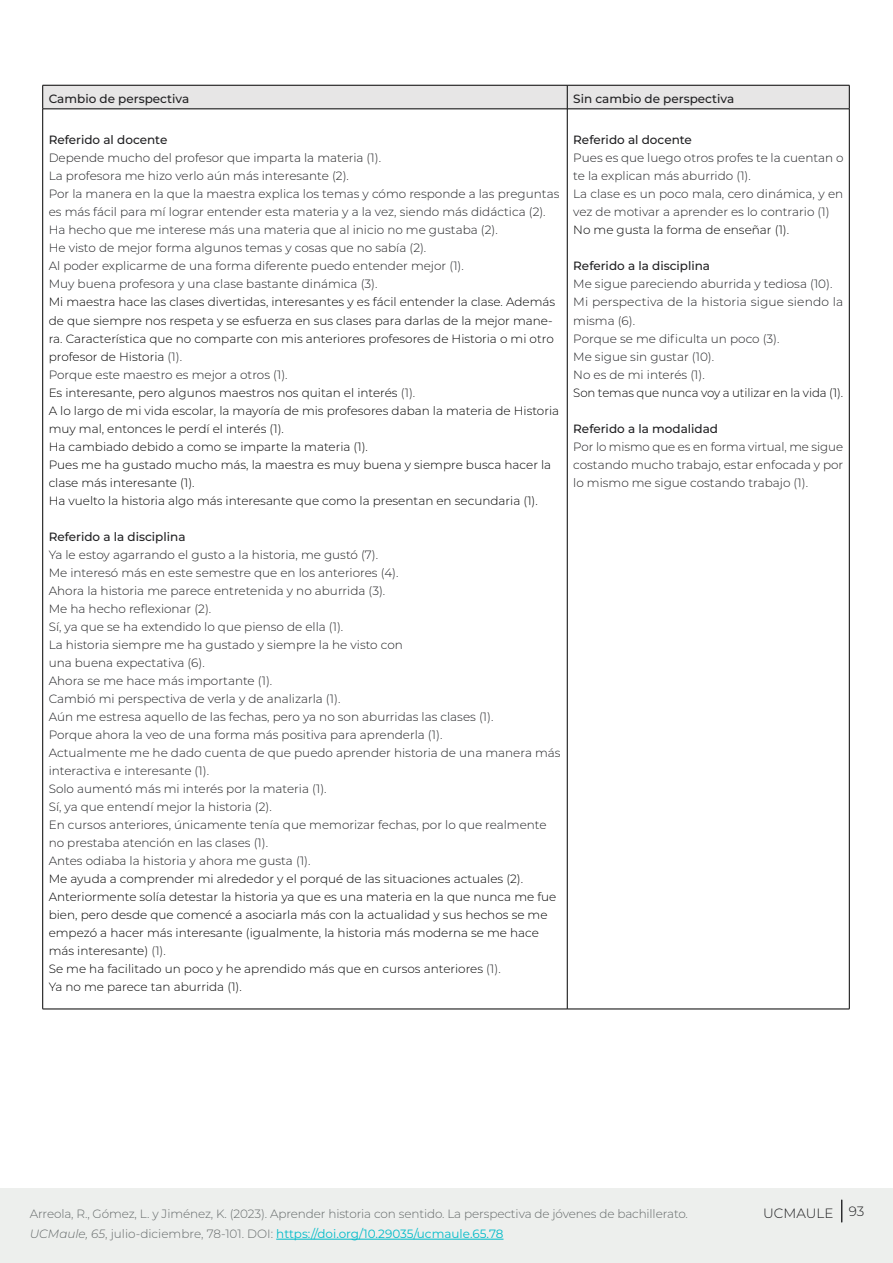
<style>
.page{position:relative;width:893px;height:1263px;background:#fff}
.page>*{position:absolute;margin:0;border:0;box-sizing:border-box;transform-origin:0 0}
.t1{font:300 13.5px "Montserrat";color:#202022}
.Texto_tabla{font:300 12px/18px "Montserrat";color:#202124}
.Texto_tabla-2{font:300 12px/18px "Montserrat";color:#000}
.Texto_tabla-3{font:300 12px/18px "Montserrat";color:#202022}
.Texto_tabla-4{font:500 12px "Montserrat";color:#202022}
.t2{font:300 12px "Montserrat";letter-spacing:-.01em;color:#646969}
.t3{font:12px "Montserrat";color:#00bbc9}
.s1{color:#202022}
.s2{font-weight:300;font-style:italic;color:#646969}
.s3{font-weight:300;color:#646969}
</style>
<div class="page">
<div style="left:0;top:1188px;width:893px;height:75px;background:#edefed"></div>
<svg style="left:841px;top:1200px;width:1px;height:22px"></svg>
<hr style="left:276px;top:1239px;width:227px;height:1px;background:#00bbc9">
<svg style="left:42px;top:85px;width:808px;height:24px;background:#d8d7d7"></svg>
<hr style="left:43px;top:109px;width:524px;height:1px;background:#000">
<hr style="left:42px;top:109px;width:1px;height:900px;background:#000">
<hr style="left:567px;top:109px;width:282px;height:1px;background:#000">
<hr style="left:567px;top:109px;width:1px;height:900px;background:#000">
<hr style="left:849px;top:109px;width:1px;height:900px;background:#000">
<hr style="left:43px;top:1009px;width:524px;height:1px;background:#000">
<hr style="left:567px;top:1009px;width:282px;height:1px;background:#000">
<p class="Texto_tabla-4" style="left:49px;top:90px;width:142px">Cambio de perspectiva</p>
<p class="Texto_tabla-4" style="left:573px;top:90px;width:162px">Sin cambio de perspectiva</p>
<p class="Texto_tabla-4" style="left:49px;top:132px;width:120px">Referido al docente</p>
<p class="Texto_tabla-3" style="left:49px;top:149px;width:334px">Depende mucho del profesor que imparta la materia (1).</p>
<p class="Texto_tabla" style="left:49px;top:167px;width:302px">La profesora me hizo verlo aún más interesante (2).</p>
<p class="Texto_tabla" style="left:49px;top:185px;width:512px">Por la manera en la que la maestra explica los temas y cómo responde a las preguntas es más fácil para mí lograr entender esta materia y a la vez, siendo más didáctica (2).</p>
<p class="Texto_tabla" style="left:49px;top:221px;width:450px">Ha hecho que me interese más una materia que al inicio no me gustaba (2).</p>
<p class="Texto_tabla" style="left:49px;top:239px;width:379px">He visto de mejor forma algunos temas y cosas que no sabía (2).</p>
<p class="Texto_tabla" style="left:49px;top:257px;width:417px">Al poder explicarme de una forma diferente puedo entender mejor (1).</p>
<p class="Texto_tabla" style="left:49px;top:275px;width:330px">Muy buena profesora y una clase bastante dinámica (3).</p>
<p class="Texto_tabla-2" style="left:49px;top:293px;width:508px">Mi maestra hace las clases divertidas, interesantes y es fácil entender la clase. Además de que siempre nos respeta y se esfuerza en sus clases para darlas de la mejor mane&shy;ra. Característica que no comparte con mis anteriores profesores de Historia o mi otro profesor de Historia <span class="s1">(1).</span></p>
<p class="Texto_tabla" style="left:49px;top:365px;width:240px">Porque este maestro es mejor a otros (1).</p>
<p class="Texto_tabla-2" style="left:49px;top:383px;width:368px">Es interesante, pero algunos maestros nos quitan el interés <span class="s1">(1).</span></p>
<p class="Texto_tabla-2" style="left:49px;top:401px;width:512px">A lo largo de mi vida escolar, la mayoría de mis profesores daban la materia de Historia muy mal, entonces le perdí el interés (1).</p>
<p class="Texto_tabla-2" style="left:49px;top:437px;width:321px">Ha cambiado debido a como se imparte la materia (1).</p>
<p class="Texto_tabla-2" style="left:49px;top:455px;width:504px">Pues me ha gustado mucho más, la maestra es muy buena y siempre busca hacer la clase más interesante (1).</p>
<p class="Texto_tabla-2" style="left:49px;top:491px;width:491px">Ha vuelto la historia algo más interesante que como la presentan en secundaria (1).</p>
<p class="Texto_tabla-4" style="left:49px;top:528px;width:138px">Referido a la disciplina</p>
<p class="Texto_tabla-3" style="left:49px;top:545px;width:331px">Ya le estoy agarrando el gusto a la historia, me gustó (7).</p>
<p class="Texto_tabla-3" style="left:49px;top:563px;width:351px">Me interesó más en este semestre que en los anteriores (4).</p>
<p class="Texto_tabla-3" style="left:49px;top:581px;width:338px">Ahora la historia me parece entretenida y no aburrida (3).</p>
<p class="Texto_tabla-3" style="left:49px;top:599px;width:164px">Me ha hecho reflexionar (2).</p>
<p class="Texto_tabla-3" style="left:49px;top:617px;width:296px">Sí, ya que se ha extendido lo que pienso de ella (1).</p>
<p class="Texto_tabla-3" style="left:49px;top:635px;width:356px">La historia siempre me ha gustado y siempre la he visto con una buena expectativa (6).</p>
<p class="Texto_tabla" style="left:49px;top:671px;width:225px">Ahora se me hace más importante (1).</p>
<p class="Texto_tabla" style="left:49px;top:689px;width:293px">Cambió mi perspectiva de verla y de analizarla (1).</p>
<p class="Texto_tabla" style="left:49px;top:707px;width:446px">Aún me estresa aquello de las fechas, pero ya no son aburridas las clases (1).</p>
<p class="Texto_tabla" style="left:49px;top:725px;width:395px">Porque ahora la veo de una forma más positiva para aprenderla (1).</p>
<p class="Texto_tabla" style="left:49px;top:743px;width:513px">Actualmente me he dado cuenta de que puedo aprender historia de una manera más interactiva e interesante (1).</p>
<p class="Texto_tabla" style="left:49px;top:779px;width:279px">Solo aumentó más mi interés por la materia (1).</p>
<p class="Texto_tabla" style="left:49px;top:797px;width:225px"><span class="s1">Sí, ya</span> que entendí mejor la historia (2).</p>
<p class="Texto_tabla" style="left:49px;top:815px;width:499px">En cursos anteriores, únicamente tenía que memorizar fechas, por lo que realmente no prestaba atención en las clases (1).</p>
<p class="Texto_tabla" style="left:49px;top:851px;width:263px">Antes odiaba la historia y ahora me gusta (1).</p>
<p class="Texto_tabla-2" style="left:49px;top:869px;width:476px">Me ayuda a comprender mi alrededor y el porqué de las situaciones actuales (2).</p>
<p class="Texto_tabla-2" style="left:49px;top:887px;width:509px">Anteriormente solía detestar la historia ya que es una materia en la que nunca me fue bien, pero desde que comencé a asociarla más con la actualidad y sus hechos se me empezó a hacer más interesante (igualmente, la historia más moderna se me hace más interesante) <span class="s1">(1).</span></p>
<p class="Texto_tabla-2" style="left:49px;top:959px;width:453px">Se me ha facilitado un poco y he aprendido más que en cursos anteriores <span class="s1">(1).</span></p>
<p class="Texto_tabla-2" style="left:49px;top:977px;width:195px">Ya no me parece tan aburrida (1).</p>
<p class="Texto_tabla-4" style="left:573px;top:132px;width:120px">Referido al docente</p>
<p class="Texto_tabla" style="left:573px;top:149px;width:272px">Pues es que luego otros profes te la cuentan o te la explican más aburrido (1).</p>
<p class="Texto_tabla" style="left:573px;top:185px;width:272px">La clase es un poco mala, cero dinámica, y en vez de motivar a aprender es lo contrario (1)</p>
<p class="Texto_tabla-2" style="left:573px;top:221px;width:217px">No me gusta la forma de enseñar (1).</p>
<p class="Texto_tabla-4" style="left:573px;top:258px;width:138px">Referido a la disciplina</p>
<p class="Texto_tabla" style="left:573px;top:275px;width:261px">Me sigue pareciendo aburrida y tediosa (10).</p>
<p class="Texto_tabla" style="left:573px;top:293px;width:272px">Mi perspectiva de la historia sigue siendo la misma (6).</p>
<p class="Texto_tabla" style="left:573px;top:329px;width:208px">Porque se me dificulta un poco (3).</p>
<p class="Texto_tabla" style="left:573px;top:347px;width:142px">Me sigue sin gustar (10).</p>
<p class="Texto_tabla" style="left:573px;top:365px;width:133px">No es de mi interés (1).</p>
<p class="Texto_tabla-2" style="left:573px;top:383px;width:271px">Son temas que nunca voy a utilizar en la vida (1).</p>
<p class="Texto_tabla-4" style="left:573px;top:420px;width:146px">Referido a la modalidad</p>
<p class="Texto_tabla-3" style="left:573px;top:437px;width:272px;text-align:justify">Por lo mismo que es en forma virtual, me sigue costando mucho trabajo, estar enfocada y por lo mismo me sigue costando trabajo (1).</p>
<p class="t2" style="left:30px;top:1205px;width:660px">Arreola, R., Gómez, L. y Jiménez, K. (2023). Aprender historia con sentido. La perspectiva de jóvenes de bachillerato.</p>
<p class="t1" style="left:763px;top:1203px;width:103px">UCMAULE 93</p>
<p class="t3" style="left:30px;top:1225px;width:475px"><span class="s2">UCMaule, 65</span><span class="s3">, julio-diciembre, 78-101. DOI:</span> https://doi.org/10.29035/ucmaule.65.78</p>
</div>
